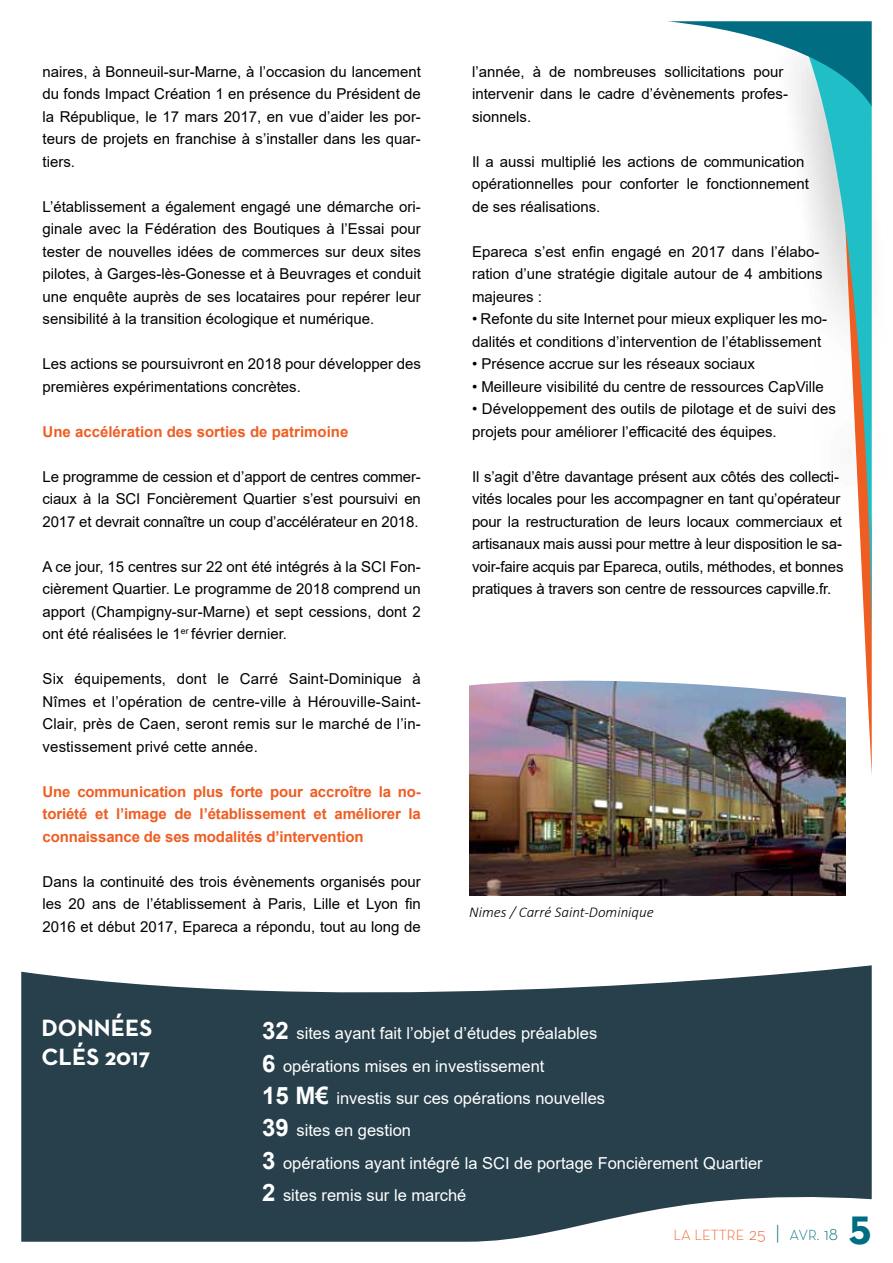
<style>
.page{position:relative;width:893px;height:1263px;background:#fff}
.page>*{position:absolute;margin:0;border:0;box-sizing:border-box;transform-origin:0 0}
.t1{font:700 45px "Neutra Text";color:#006d82}
.t2{font:700 24px/28.8px "Neutra Text";color:#fff}
.t3{font:16.5px/32.4px "Arial";color:#fff}
.t4{font:15px/22.5px "Arial";color:#000}
.t5{font:700 15px/22.5px "Arial";letter-spacing:-.01em;color:#ee5e23;text-align:justify}
.t6{font:italic 300 15px "Calibri";color:#000}
.t7{font:300 15px "Neutra Text";color:#ee5e23}
.s1{font-weight:700;font-size:24px}
.s2{font-size:18px}
.s3{font-size:21px;color:#006d82}
.s4{color:#006d82}
.s5{font-size:18px;color:#006d82}
</style>
<div class="page">
<img style="left:469px;top:776px;width:376px;height:119px">
<svg style="left:469px;top:21px;width:403px;height:755px"></svg>
<svg style="left:21px;top:965px;width:851px;height:277px;background:#415760"></svg>
<p class="t4" style="left:43px;top:60px;width:380px;text-align:justify">naires, à Bonneuil-sur-Marne, à l’occasion du lancement du fonds Impact Création 1 en présence du Président de la République, le 17 mars 2017, en vue d’aider les por&shy;teurs de projets en franchise à s’installer dans les quar&shy;tiers.</p>
<p class="t4" style="left:43px;top:195px;width:380px;text-align:justify">L’établissement a également engagé une démarche ori&shy;ginale avec la Fédération des Boutiques à l’Essai pour tester de nouvelles idées de commerces sur deux sites pilotes, à Garges-lès-Gonesse et à Beuvrages et conduit une enquête auprès de ses locataires pour repérer leur sensibilité à la transition écologique et numérique.</p>
<p class="t4" style="left:43px;top:353px;width:380px">Les actions se poursuivront en 2018 pour développer des premières expérimentations concrètes.</p>
<p class="t5" style="left:43px;top:420px;width:307px">Une accélération des sorties de patrimoine</p>
<p class="t4" style="left:43px;top:465px;width:380px;text-align:justify">Le programme de cession et d’apport de centres commer&shy;ciaux à la SCI Foncièrement Quartier s’est poursuivi en 2017 et devrait connaître un coup d’accélérateur en 2018.</p>
<p class="t4" style="left:43px;top:555px;width:380px;text-align:justify">A ce jour, 15 centres sur 22 ont été intégrés à la SCI Fon&shy;cièrement Quartier. Le programme de 2018 comprend un apport (Champigny-sur-Marne) et sept cessions, dont 2 ont été réalisées le 1<sup>er</sup> février dernier.</p>
<p class="t4" style="left:43px;top:668px;width:380px;text-align:justify">Six équipements, dont le Carré Saint-Dominique à Nîmes et l’opération de centre-ville à Hérouville-Saint-Clair, près de Caen, seront remis sur le marché de l’in&shy;vestissement privé cette année.</p>
<p class="t5" style="left:43px;top:780px;width:380px">Une communication plus forte pour accroître la no&shy;toriété et l’image de l’établissement et améliorer la connaissance de ses modalités d’intervention</p>
<p class="t4" style="left:43px;top:870px;width:380px;text-align:justify">Dans la continuité des trois évènements organisés pour les 20 ans de l’établissement à Paris, Lille et Lyon fin 2016 et début 2017, Epareca a répondu, tout au long de</p>
<p class="t4" style="left:472px;top:60px;width:318px">l’année, à de nombreuses sollicitations pour intervenir dans le cadre d’évènements profes&shy;sionnels.</p>
<p class="t4" style="left:472px;top:150px;width:339px">Il a aussi multiplié les actions de communication opérationnelles pour conforter le fonctionnement de ses réalisations.</p>
<p class="t4" style="left:472px;top:240px;width:352px">Epareca s’est enfin engagé en 2017 dans l’élabo&shy;ration d’une stratégie digitale autour de 4 ambitions majeures :</p>
<p class="t4" style="left:472px;top:308px;width:357px">• Refonte du site Internet pour mieux expliquer les mo&shy;dalités et conditions d’intervention de l’établissement</p>
<p class="t4" style="left:472px;top:353px;width:284px">• Présence accrue sur les réseaux sociaux</p>
<p class="t4" style="left:472px;top:375px;width:353px">• Meilleure visibilité du centre de ressources CapVille</p>
<p class="t4" style="left:472px;top:398px;width:366px">• Développement des outils de pilotage et de suivi des projets pour améliorer l’efficacité des équipes.</p>
<p class="t4" style="left:472px;top:465px;width:373px">Il s’agit d’être davantage présent aux côtés des collecti&shy;vités locales pour les accompagner en tant qu’opérateur pour la restructuration de leurs locaux commerciaux et artisanaux mais aussi pour mettre à leur disposition le sa&shy;voir-faire acquis par Epareca, outils, méthodes, et bonnes pratiques à travers son centre de ressources capville.fr.</p>
<p class="t6" style="left:469px;top:902px;width:186px">Nimes / Carré Saint-Dominique</p>
<h2 class="t2" style="left:41px;top:1013px;width:112px">DONNÉES<br>CL ÉS 2017</h2>
<p class="t3" style="left:262px;top:1017px;width:502px"><span class="s1">32</span> sites ayant fait l’objet d’études préalables<br><span class="s1">6</span> opérations mises en investissement<br><span class="s1">15 M€</span> investis sur ces opérations nouvelles<br><span class="s1">39</span> sites en gestion<br><span class="s1">3</span> opérations ayant intégré la SCI de portage Foncièrement Quartier <span class="s1">2</span> sites remis sur le marché</p>
<p class="t7" style="left:673px;top:1226px;width:166px">LA LETTRE <span class="s2">25</span> <span class="s3">|</span> <span class="s4">AVR.</span> <span class="s5">18</span></p>
<h1 class="t1" style="left:849px;top:1197px;width:24px">5</h1>
</div>
